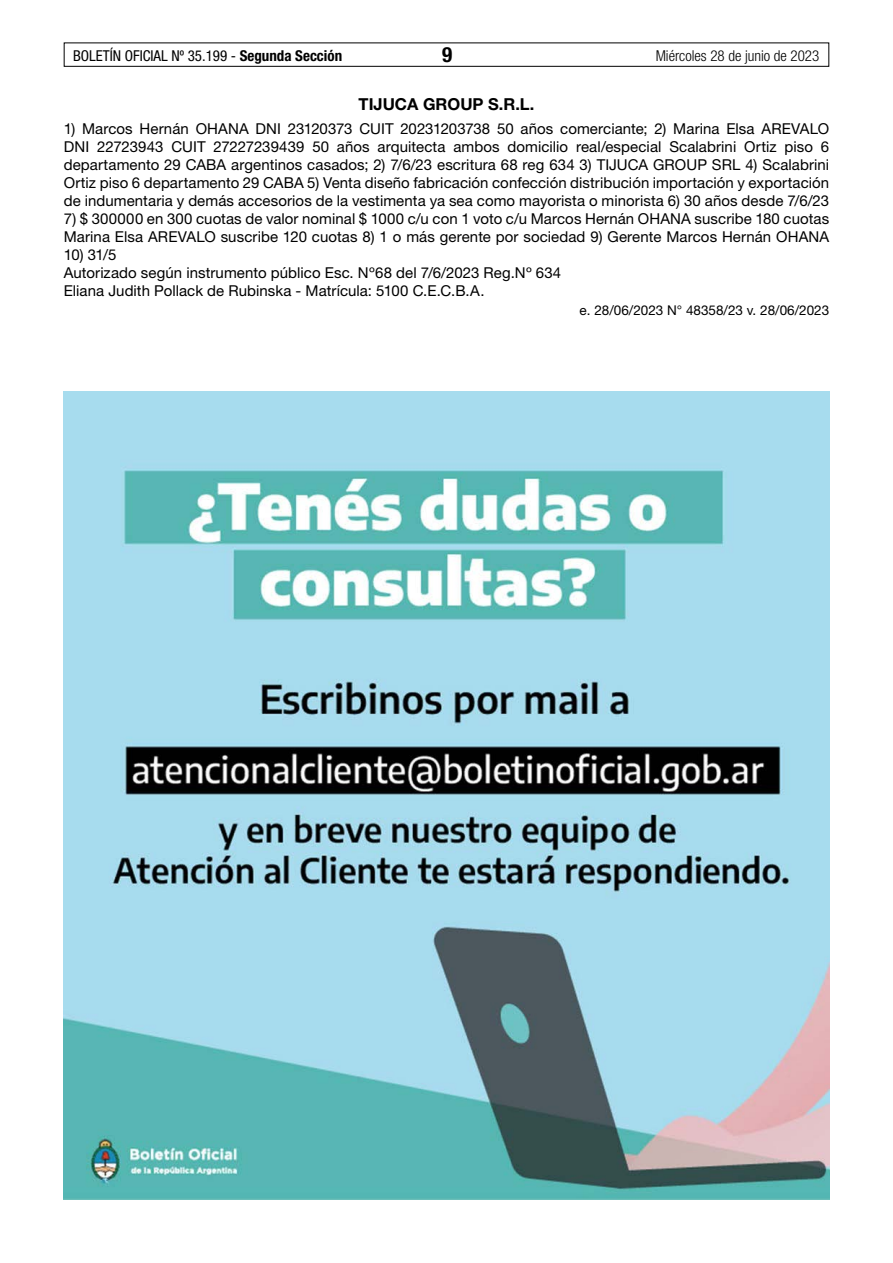
<style>
.page{position:relative;width:893px;height:1263px;background:#fff}
.page>*{position:absolute;margin:0;border:0;box-sizing:border-box;transform-origin:0 0}
.t1{font:700 condensed 21px "Helvetica Neue LT Std";color:#000}
.t2{font:700 16.5px "Helvetica Neue LT Std";color:#000}
.t3{font:15px/18px "Helvetica Neue LT Std";letter-spacing:.005em;color:#000}
.t4{font:condensed 15px "Helvetica Neue LT Std";color:#000}
.t5{font:300 condensed 15px "Helvetica Neue LT Std";color:#000}
.t6{font:13.5px "Helvetica Neue LT Std";color:#000}
.s1{font-weight:700}
</style>
<div class="page">
<div style="left:64px;top:43px;width:765px;height:24px;border:1px solid #000"></div>
<img style="left:64px;top:391px;width:765px;height:808px">
<p class="t4" style="left:73px;top:47px;width:271px">BOLETÍN OFICIAL Nº 35.199 - <span class="s1">Segunda Sección</span></p>
<h1 class="t1" style="left:442px;top:42px;width:12px">9</h1>
<p class="t5" style="left:656px;top:47px;width:165px">Miércoles 28 de junio de 2023</p>
<p class="t2" style="left:359px;top:93px;width:177px">TIJUCA GROUP S.R.L.</p>
<p class="t3" style="left:64px;top:119px;width:767px;text-align:justify">1) Marcos Hernán OHANA DNI 23120373 CUIT 20231203738 50 años comerciante; 2) Marina Elsa AREVALO DNI 22723943 CUIT 27227239439 50 años arquitecta ambos domicilio real/especial Scalabrini Ortiz piso 6 departamento 29 CABA argentinos casados; 2) 7/6/23 escritura 68 reg 634 3) TIJUCA GROUP SRL 4) Scalabrini Ortiz piso 6 departamento 29 CABA 5) Venta diseño fabricación confección distribución importación y exportación de indumentaria y demás accesorios de la vestimenta ya sea como mayorista o minorista 6) 30 años desde 7/6/23</p>
<p class="t3" style="left:64px;top:209px;width:767px">7) $ 300000 en 300 cuotas de valor nominal $ 1000 c/u con 1 voto c/u Marcos Hernán OHANA suscribe 180 cuotas<br>Marina Elsa AREVALO suscribe 120 cuotas 8) 1 o más gerente por sociedad 9) Gerente Marcos Hernán OHANA</p>
<p class="t3" style="left:64px;top:245px;width:499px">10) 31/5<br>Autorizado según instrumento público Esc. Nº68 del 7/6/2023 Reg.Nº 634<br>Eliana Judith Pollack de Rubinska - Matrícula: 5100 C.E.C.B.A.</p>
<p class="t6" style="left:580px;top:303px;width:251px">e. 28/06/2023 N° 48358/23 v. 28/06/2023</p>
</div>
